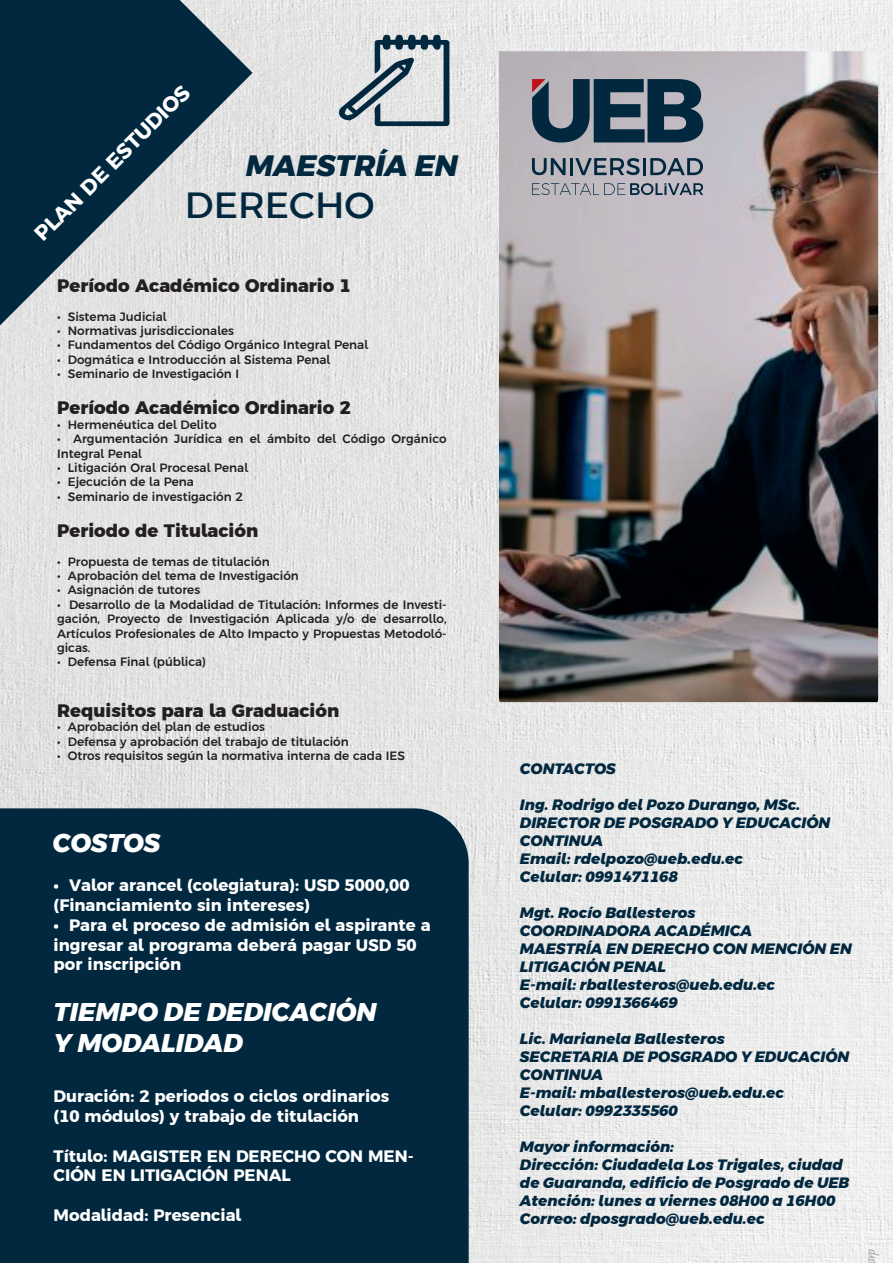
<style>
.page{position:relative;width:893px;height:1263px;background:#fff}
.page>*{position:absolute;margin:0;border:0;box-sizing:border-box;transform-origin:0 0}
.t1{font:37.2px "Argentum Sans";color:#01283f}
.t2{font:italic 800 29.4px "Argentum Sans";color:#01283f}
.t3{font:italic 800 25.5px/30.8px "Argentum Sans";color:#fff}
.t4{font:700 20.85px "Argentum Sans";color:#fff}
.t5{font:800 18px "Argentum Sans";color:#231f20}
.t6{font:700 16.5px/19.8px "Argentum Sans";color:#fff}
.t7{font:italic 800 15px/18px "Argentum Sans";color:#01283f}
.t8{font:500 12px/14.4px "Argentum Sans";color:#231f20}
</style>
<div class="page">
<img style="left:0;top:0;width:893px;height:1263px">
<svg style="left:0;top:0;width:253px;height:325px;background:#5e7582"></svg>
<svg style="left:338px;top:35px;width:111px;height:91px;background:#a7b1b7"></svg>
<div style="left:0;top:808px;width:469px;height:455px;background:#01283f"></div>
<img style="left:499px;top:51px;width:379px;height:651px">
<svg style="left:532px;top:79px;width:171px;height:64px;background:#425869"></svg>
<svg style="left:532px;top:183px;width:171px;height:12px;background:#9095a0"></svg>
<svg style="left:532px;top:158px;width:34px;height:17px"></svg>
<hr style="left:570px;top:158px;width:3px;height:17px;background:#01283f">
<svg style="left:575px;top:158px;width:65px;height:17px"></svg>
<hr style="left:643px;top:158px;width:3px;height:17px;background:#01283f">
<svg style="left:650px;top:158px;width:53px;height:17px"></svg>
<h3 class="t4" style="left:26px;top:225px;width:211px;rotate:-45deg">PLAN DE ESTUDIOS</h3>
<h2 class="t2" style="left:246px;top:142px;width:213px">MAESTRÍA EN</h2>
<h1 class="t1" style="left:185px;top:176px;width:191px">DERECHO</h1>
<h3 class="t5" style="left:57px;top:271px;width:295px">Período Académico Ordinario 1</h3>
<p class="t8" style="left:57px;top:308px;width:111px">• Sistema Judicial</p>
<p class="t8" style="left:57px;top:323px;width:178px">• Normativas jurisdiccionales</p>
<p class="t8" style="left:57px;top:337px;width:313px">• Fundamentos del Código Orgánico Integral Penal</p>
<p class="t8" style="left:57px;top:351px;width:275px">• Dogmática e Introducción al Sistema Penal</p>
<p class="t8" style="left:57px;top:366px;width:184px">• Seminario de Investigación I</p>
<h3 class="t5" style="left:57px;top:393px;width:295px">Período Académico Ordinario 2</h3>
<p class="t8" style="left:57px;top:416px;width:161px">• Hermenéutica del Delito</p>
<p class="t8" style="left:57px;top:431px;width:391px">• Argumentación Jurídica en el ámbito del Código Orgánico<br>Integral Penal</p>
<p class="t8" style="left:57px;top:459px;width:193px">• Litigación Oral Procesal Penal</p>
<p class="t8" style="left:57px;top:474px;width:138px">• Ejecución de la Pena</p>
<p class="t8" style="left:57px;top:488px;width:187px">• Seminario de investigación 2</p>
<h3 class="t5" style="left:57px;top:516px;width:203px">Periodo de Titulación</h3>
<p class="t8" style="left:57px;top:553px;width:214px">• Propuesta de temas de titulación</p>
<p class="t8" style="left:57px;top:567px;width:243px">• Aprobación del tema de Investigación</p>
<p class="t8" style="left:57px;top:582px;width:145px">• Asignación de tutores</p>
<p class="t8" style="left:57px;top:596px;width:391px;text-align:justify">• Desarrollo de la Modalidad de Titulación: Informes de Investi&shy;gación, Proyecto de Investigación Aplicada y/o de desarrollo, Artículos Profesionales de Alto Impacto y Propuestas Metodoló&shy;gicas.</p>
<p class="t8" style="left:57px;top:654px;width:151px">• Defensa Final (pública)</p>
<h3 class="t5" style="left:57px;top:696px;width:284px">Requisitos para la Graduación</h3>
<p class="t8" style="left:57px;top:719px;width:209px">• Aprobación del plan de estudios</p>
<p class="t8" style="left:57px;top:733px;width:293px">• Defensa y aprobación del trabajo de titulación</p>
<p class="t8" style="left:57px;top:747px;width:349px">• Otros requisitos según la normativa interna de cada IES</p>
<h3 class="t3" style="left:52px;top:825px;width:109px">COSTOS</h3>
<h3 class="t6" style="left:54px;top:874px;width:357px">• Valor arancel (colegiatura): USD 5000,00 (Financiamiento sin intereses)</h3>
<h3 class="t6" style="left:54px;top:913px;width:378px">• Para el proceso de admisión el aspirante a ingresar al programa deberá pagar USD 50 por inscripción</h3>
<h3 class="t3" style="left:54px;top:994px;width:324px">TIEMPO DE DEDICACIÓN<br>Y MODALIDAD</h3>
<h3 class="t6" style="left:54px;top:1085px;width:337px">Duración: 2 periodos o ciclos ordinarios (10 módulos) y trabajo de titulación</h3>
<h3 class="t6" style="left:54px;top:1144px;width:362px">Título: MAGISTER EN DERECHO CON MEN-<br>CIÓN EN LITIGACIÓN PENAL</h3>
<h3 class="t6" style="left:54px;top:1204px;width:189px">Modalidad: Presencial</h3>
<p class="t7" style="left:520px;top:758px;width:97px">CONTACTOS</p>
<p class="t7" style="left:520px;top:794px;width:312px">Ing. Rodrigo del Pozo Durango, MSc.<br>DIRECTOR DE POSGRADO Y EDUCACIÓN<br>CONTINUA<br>Email: rdelpozo@ueb.edu.ec<br>Celular: 0991471168</p>
<p class="t7" style="left:520px;top:902px;width:333px">Mgt. Rocío Ballesteros<br>COORDINADORA ACADÉMICA<br>MAESTRÍA EN DERECHO CON MENCIÓN EN<br>LITIGACIÓN PENAL<br>E-mail: rballesteros@ueb.edu.ec<br>Celular: 0991366469</p>
<p class="t7" style="left:520px;top:1028px;width:331px">Lic. Marianela Ballesteros<br>SECRETARIA DE POSGRADO Y EDUCACIÓN<br>CONTINUA<br>E-mail: mballesteros@ueb.edu.ec<br>Celular: 0992335560</p>
<p class="t7" style="left:520px;top:1136px;width:331px">Mayor información:<br>Dirección: Ciudadela Los Trigales, ciudad de Guaranda, edificio de Posgrado de UEB Atención: lunes a viernes 08H00 a 16H00<br>Correo: dposgrado@ueb.edu.ec</p>
</div>
